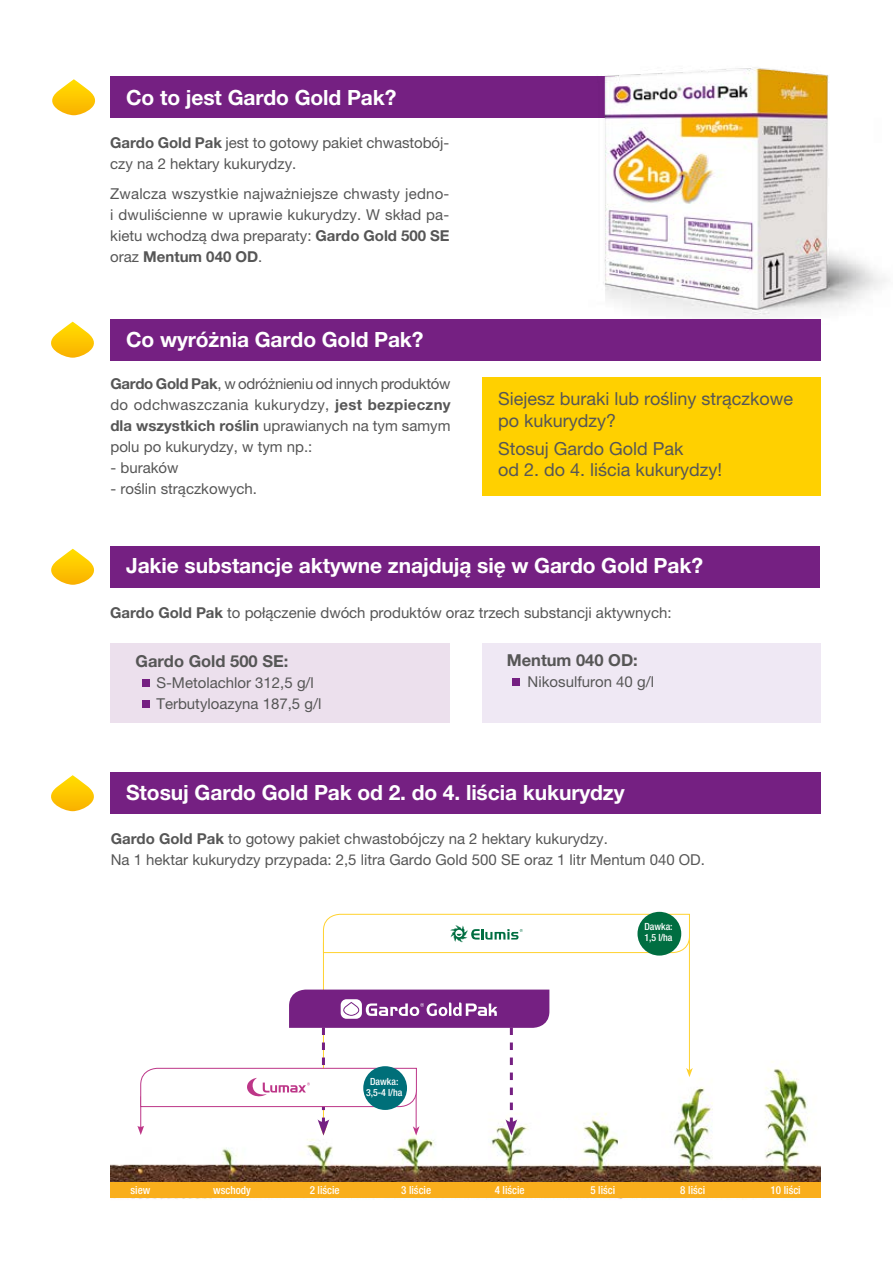
<style>
.page{position:relative;width:893px;height:1263px;background:#fff}
.page>*{position:absolute;margin:0;border:0;box-sizing:border-box;transform-origin:0 0}
.t1{font:700 21px "Helvetica Neue LT Pro";letter-spacing:-.005em;color:#fff}
.t2{font:18px/21.6px "Helvetica Neue LT Pro";color:#565656}
.t3{font:700 16.5px "Helvetica Neue LT Pro";color:#565656}
.t4{font:15px/21px "Helvetica Neue LT Pro";color:#565656}
.t5{font:500 condensed 11.1px "Helvetica Neue LT Pro";color:#fff}
.t6{font:500 condensed 9.9px/10.9px "Helvetica Neue LT Pro";color:#fff;text-align:center}
.s1{font-weight:700}
</style>
<div class="page">
<div style="left:110px;top:77px;width:505px;height:41px;background:#752082"></div>
<svg style="left:52px;top:79px;width:44px;height:36px"></svg>
<img style="left:554px;top:67px;width:332px;height:286px">
<div style="left:482px;top:377px;width:338px;height:118px;background:#ffd000"></div>
<div style="left:110px;top:319px;width:710px;height:41px;background:#752082"></div>
<svg style="left:51px;top:322px;width:43px;height:36px"></svg>
<div style="left:110px;top:546px;width:710px;height:41px;background:#752082"></div>
<svg style="left:51px;top:549px;width:43px;height:36px"></svg>
<div style="left:110px;top:643px;width:340px;height:80px;background:#ece0ed"></div>
<div style="left:142px;top:679px;width:8px;height:7px;background:#752082"></div>
<div style="left:142px;top:700px;width:8px;height:7px;background:#752082"></div>
<div style="left:482px;top:643px;width:338px;height:80px;background:#efe8f4"></div>
<div style="left:512px;top:678px;width:8px;height:8px;background:#752082"></div>
<div style="left:110px;top:772px;width:710px;height:42px;background:#752082"></div>
<svg style="left:51px;top:775px;width:43px;height:36px"></svg>
<img style="left:110px;top:911px;width:710px;height:288px">
<div style="left:110px;top:1182px;width:710px;height:15px;background:#f9ae1c"></div>
<hr style="left:323px;top:942px;width:1px;height:187px;background:#ffd22f">
<hr style="left:689px;top:920px;width:1px;height:150px;background:#ffd22f">
<svg style="left:686px;top:1068px;width:7px;height:9px"></svg>
<svg style="left:137px;top:989px;width:412px;height:146px"></svg>
<div style="left:637px;top:912px;width:44px;height:43px;background:#006e41;border-radius:50%"></div>
<svg style="left:323px;top:914px;width:367px;height:39px"></svg>
<h1 class="t1" style="left:126px;top:84px;width:272px">Co to jest Gardo Gold Pak?</h1>
<p class="t4" style="left:110px;top:132px;width:341px"><span class="s1">Gardo Gold Pak</span> jest to gotowy pakiet chwastobój&shy;czy na 2 hektary kukurydzy.</p>
<p class="t4" style="left:110px;top:183px;width:341px;text-align:justify">Zwalcza wszystkie najważniejsze chwasty jedno&shy;i dwuliścienne w uprawie kukurydzy. W skład pa&shy;kietu wchodzą dwa preparaty: <span class="s1">Gardo Gold 500 SE </span>oraz <span class="s1">Mentum 040 OD</span>.</p>
<h1 class="t1" style="left:126px;top:327px;width:299px">Co wyróżnia Gardo Gold Pak?</h1>
<p class="t4" style="left:110px;top:373px;width:342px;text-align:justify"><span class="s1">Gardo Gold Pak</span>, w odróżnieniu od innych produktów do odchwaszczania kukurydzy, <span class="s1">jest bezpieczny dla wszystkich roślin</span> uprawianych na tym samym polu po kukurydzy, w tym np.:</p>
<p class="t4" style="left:110px;top:457px;width:70px">- buraków</p>
<p class="t4" style="left:110px;top:478px;width:148px">- roślin strączkowych.</p>
<p class="t2" style="left:498px;top:388px;width:296px">Siejesz buraki lub rośliny strączkowe po kukurydzy?</p>
<p class="t2" style="left:498px;top:437px;width:226px">Stosuj Gardo Gold Pak<br>od 2. do 4. liścia kukurydzy!</p>
<h1 class="t1" style="left:126px;top:553px;width:578px">Jakie substancje aktywne znajdują się w Gardo Gold Pak?</h1>
<p class="t4" style="left:110px;top:602px;width:563px"><span class="s1">Gardo Gold Pak</span> to połączenie dwóch produktów oraz trzech substancji aktywnych:</p>
<p class="t3" style="left:136px;top:651px;width:154px">Gardo Gold 500 SE:</p>
<p class="t4" style="left:156px;top:672px;width:167px">S-Metolachlor 312,5 g/l<br>Terbutyloazyna 187,5 g/l</p>
<p class="t3" style="left:507px;top:650px;width:133px">Mentum 040 OD:</p>
<p class="t4" style="left:528px;top:671px;width:128px">Nikosulfuron 40 g/l</p>
<h1 class="t1" style="left:126px;top:779px;width:500px">Stosuj Gardo Gold Pak od 2. do 4. liścia kukurydzy</h1>
<p class="t4" style="left:111px;top:828px;width:596px"><span class="s1">Gardo Gold Pak</span> to gotowy pakiet chwastobójczy na 2 hektary kukurydzy.<br>Na 1 hektar kukurydzy przypada: 2,5 litra Gardo Gold 500 SE oraz 1 litr Mentum 040 OD.</p>
<p class="t6" style="left:366px;top:1076px;width:38px">Dawka:<br>3,5-4 l/ha</p>
<p class="t6" style="left:644px;top:921px;width:30px;text-align:left">Dawka:<br>1,5 l/ha</p>
<p class="t5" style="left:131px;top:1183px;width:21px">siew</p>
<p class="t5" style="left:213px;top:1183px;width:39px">wschody</p>
<p class="t5" style="left:310px;top:1183px;width:32px">2 liście</p>
<p class="t5" style="left:401px;top:1183px;width:32px">3 liście</p>
<p class="t5" style="left:495px;top:1183px;width:32px">4 liście</p>
<p class="t5" style="left:590px;top:1183px;width:26px">5 liści</p>
<p class="t5" style="left:680px;top:1183px;width:26px">8 liści</p>
<p class="t5" style="left:770px;top:1183px;width:32px">10 liści</p>
</div>
